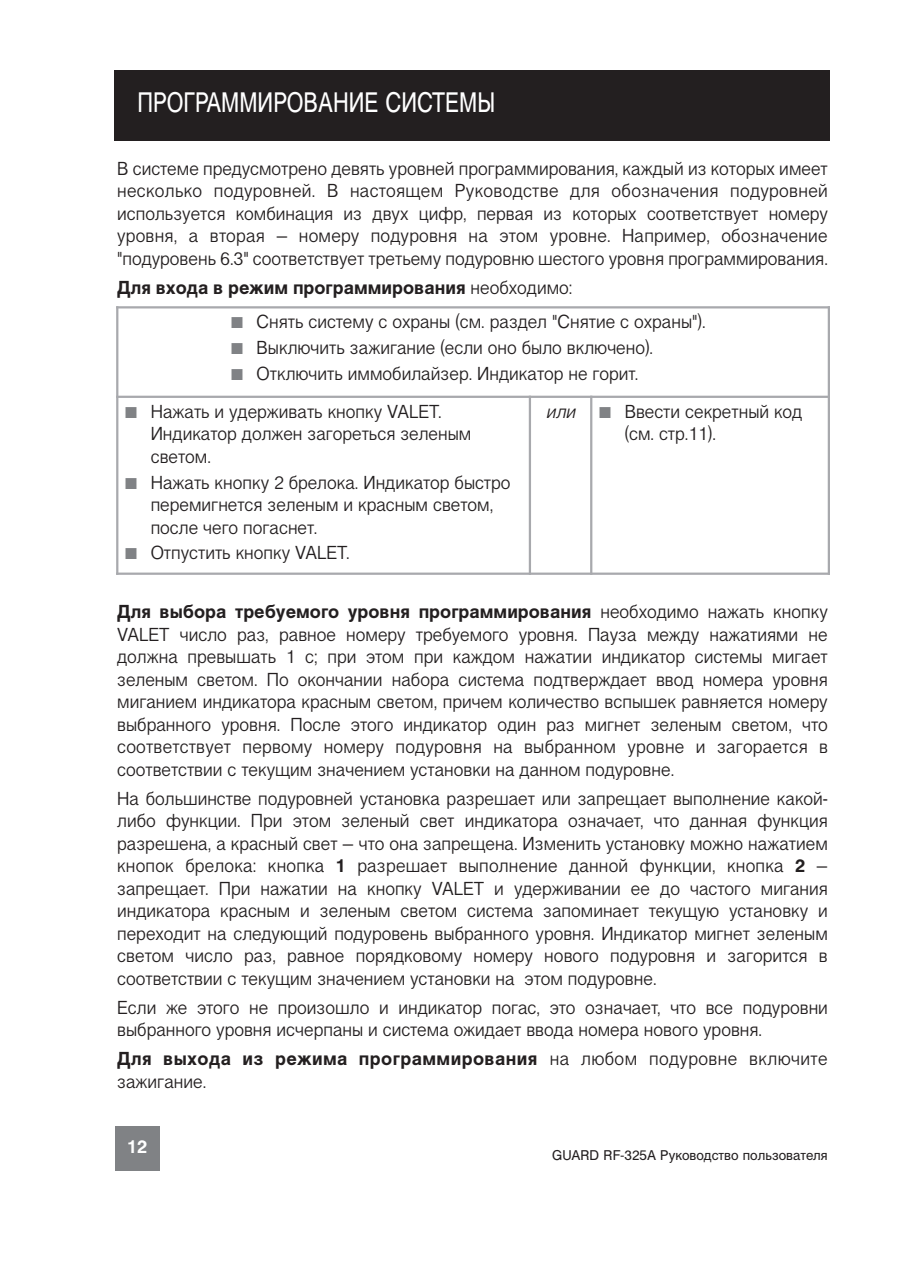
<style>
.page{position:relative;width:913px;height:1276px;background:#fff}
.page>*{position:absolute;margin:0;border:0;box-sizing:border-box;transform-origin:0 0}
.t1{font:condensed 27px "Cyrvetica";color:#fff}
.t2{font:18px/22.5px "Cyrvetica Extra";color:#231f20}
.t3{font:700 18px "Cyrvetica";color:#231f20}
.t4{font:700 18px "Cyrvetica";letter-spacing:.02em;color:#231f20}
.t5{font:italic 18px "Cyrvetica Extra";color:#231f20}
.t6{font:700 18px "Cyrvetica";color:#fff}
.t7{font:13.5px "Cyrvetica";color:#231f20}
.s1{font-family:"Cyrvetica Extra";font-weight:400}
.s2{color:#808285}
.s3{font-family:"Cyrvetica";font-weight:700}
</style>
<div class="page">
<div style="left:115px;top:1126px;width:44px;height:45px;background:#808285"></div>
<div style="left:115px;top:70px;width:714px;height:70px;background:#231f20"></div>
<hr style="left:116px;top:306px;width:2px;height:269px;background:#a8a9ad">
<hr style="left:528px;top:396px;width:2px;height:179px;background:#a8a9ad">
<hr style="left:590px;top:396px;width:2px;height:179px;background:#a8a9ad">
<hr style="left:827px;top:306px;width:2px;height:269px;background:#a8a9ad">
<hr style="left:116px;top:306px;width:713px;height:2px;background:#a8a9ad">
<hr style="left:116px;top:396px;width:713px;height:2px;background:#a8a9ad">
<hr style="left:116px;top:572px;width:713px;height:3px;background:#a8a9ad">
<h1 class="t1" style="left:137px;top:93px;width:359px">ПРОГРАММИРОВАНИЕ СИСТЕМЫ</h1>
<p class="t2" style="left:117px;top:159px;width:712px;text-align:justify">В системе предусмотрено девять уровней программирования, каждый из которых имеет несколько подуровней. В настоящем Руководстве для обозначения подуровней используется комбинация из двух цифр, первая из которых соответствует номеру уровня, а вторая – номеру подуровня на этом уровне. Например, обозначение "подуровень 6.3" соответствует третьему подуровню шестого уровня программирования.</p>
<p class="t3" style="left:117px;top:279px;width:456px">Для входа в режим программирования <span class="s1">необходимо:</span></p>
<p class="t2" style="left:231px;top:312px;width:476px"><span class="s2">■</span> Снять систему с охраны (см. раздел "Снятие с охраны").</p>
<p class="t2" style="left:231px;top:338px;width:423px"><span class="s2">■</span> Выключить зажигание (если оно было включено).</p>
<p class="t2" style="left:231px;top:364px;width:409px"><span class="s2">■</span> Отключить иммобилайзер. Индикатор не горит.</p>
<p class="t2" style="left:151px;top:402px;width:322px;text-indent:-26px"><span class="s2">■</span> Нажать и удерживать кнопку VALET.<br>Индикатор должен загореться зеленым светом.</p>
<p class="t2" style="left:151px;top:472px;width:361px;text-indent:-26px"><span class="s2">■</span> Нажать кнопку 2 брелока. Индикатор быстро перемигнется зеленым и красным светом, после чего погаснет.</p>
<p class="t2" style="left:125px;top:543px;width:226px"><span class="s2">■</span> Отпустить кнопку VALET.</p>
<p class="t5" style="left:545px;top:405px;width:31px">или</p>
<p class="t2" style="left:624px;top:402px;width:179px;text-indent:-26px"><span class="s2">■</span> Ввести секретный код (см. стр.11).</p>
<p class="t3" style="left:117px;top:603px;width:711px">Для выбора требуемого уровня программирования <span class="s1">необходимо нажать кнопку</span></p>
<p class="t2" style="left:117px;top:625px;width:712px;text-align:justify">VALET число раз, равное номеру требуемого уровня. Пауза между нажатиями не должна превышать 1 с; при этом при каждом нажатии индикатор системы мигает зеленым светом. По окончании набора система подтверждает ввод номера уровня миганием индикатора красным светом, причем количество вспышек равняется номеру выбранного уровня. После этого индикатор один раз мигнет зеленым светом, что соответствует первому номеру подуровня на выбранном уровне и загорается в соответствии с текущим значением установки на данном подуровне.</p>
<p class="t2" style="left:117px;top:789px;width:712px;text-align:justify">На большинстве подуровней установка разрешает или запрещает выполнение какой&shy;либо функции. При этом зеленый свет индикатора означает, что данная функция разрешена, а красный свет – что она запрещена. Изменить установку можно нажатием кнопок брелока: кнопка <span class="s3">1</span> разрешает выполнение данной функции, кнопка <span class="s3">2</span> – запрещает. При нажатии на кнопку VALET и удерживании ее до частого мигания индикатора красным и зеленым светом система запоминает текущую установку и переходит на следующий подуровень выбранного уровня. Индикатор мигнет зеленым светом число раз, равное порядковому номеру нового подуровня и загорится в соответствии с текущим значением установки на этом подуровне.</p>
<p class="t2" style="left:117px;top:998px;width:712px">Если же этого не произошло и индикатор погас, это означает, что все подуровни выбранного уровня исчерпаны и система ожидает ввода номера нового уровня.</p>
<p class="t4" style="left:117px;top:1050px;width:711px">Для выхода из режима программирования <span class="s1">на любом подуровне включите</span></p>
<p class="t2" style="left:117px;top:1071px;width:90px">зажигание.</p>
<p class="t6" style="left:127px;top:1138px;width:22px">12</p>
<p class="t7" style="left:552px;top:1150px;width:277px">GUARD RF-325A Руководство пользователя</p>
</div>
